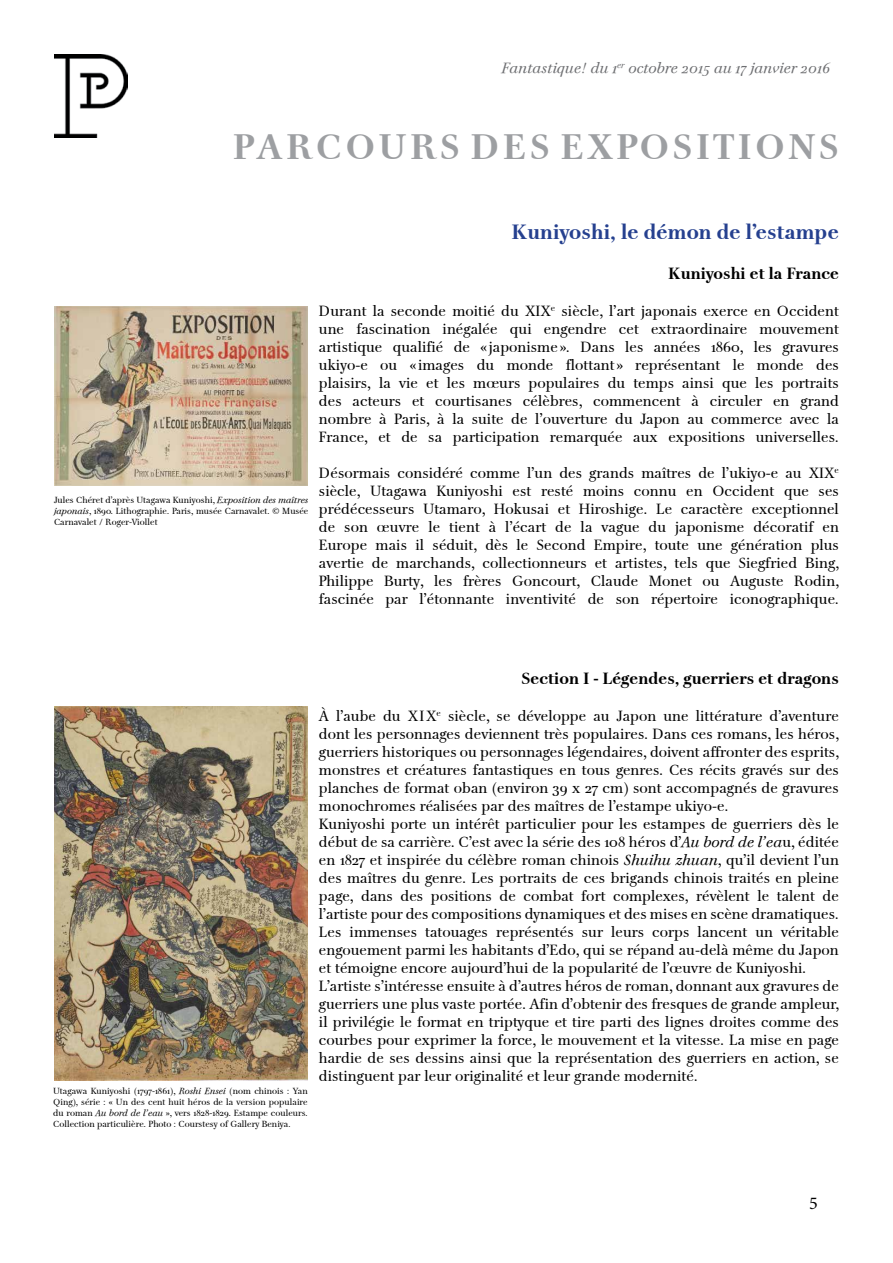
<style>
.page{position:relative;width:893px;height:1263px;background:#fff}
.page>*{position:absolute;margin:0;border:0;box-sizing:border-box;transform-origin:0 0}
.t1{font:700 36px "Petit Palais";letter-spacing:.1em;color:#9d9fa2}
.t2{font:700 21px "Petit Palais";color:#25408f}
.t3{font:18px "Minion Pro";color:#000}
.t4{font:700 16.5px "Petit Palais";color:#000}
.t5{font:15px/18px "Petit Palais Normal";color:#000;text-align:justify}
.t6{font:italic 15px "Petit Palais";color:#6d6e71}
.t7{font:9px/10.8px "Petit Palais Normal";color:#000;text-align:justify}
.s1{font-family:"Petit Palais";font-style:italic}
</style>
<div class="page">
<img style="left:54px;top:54px;width:74px;height:84px">
<img style="left:54px;top:707px;width:253px;height:373px">
<img style="left:54px;top:307px;width:254px;height:178px">
<p class="t6" style="left:502px;top:60px;width:330px">Fantastique! du 1<sup>er</sup> octobre 2015 au 17 janvier 2016</p>
<h1 class="t1" style="left:233px;top:125px;width:608px">PARCOURS DES EXPOSITIONS</h1>
<p class="t7" style="left:54px;top:494px;width:256px">Jules Chéret d’après Utagawa Kuniyoshi, <span class="s1">Exposition des maîtres japonais</span>, 1890. Lithographie. Paris, musée Carnavalet. © Musée Carnavalet / Roger-Viollet</p>
<h2 class="t2" style="left:512px;top:219px;width:329px">Kuniyoshi, le démon de l’estampe</h2>
<p class="t4" style="left:668px;top:263px;width:172px">Kuniyoshi et la France</p>
<p class="t5" style="left:319px;top:302px;width:522px">Durant la seconde moitié du XIX<sup>e</sup> siècle, l’art japonais exerce en Occident une fascination inégalée qui engendre cet extraordinaire mouvement artistique qualifié de « japonisme». Dans les années 1860, les gravures ukiyo-e ou « images du monde flottant » représentant le monde des plaisirs, la vie et les mœurs populaires du temps ainsi que les portraits des acteurs et courtisanes célèbres, commencent à circuler en grand nombre à Paris, à la suite de l’ouverture du Japon au commerce avec la France, et de sa participation remarquée aux expositions universelles.</p>
<p class="t5" style="left:319px;top:464px;width:522px">Désormais considéré comme l’un des grands maîtres de l’ukiyo-e au XIX<sup>e </sup>siècle, Utagawa Kuniyoshi est resté moins connu en Occident que ses prédécesseurs Utamaro, Hokusai et Hiroshige. Le caractère exceptionnel de son œuvre le tient à l’écart de la vague du japonisme décoratif en Europe mais il séduit, dès le Second Empire, toute une génération plus avertie de marchands, collectionneurs et artistes, tels que Siegfried Bing, Philippe Burty, les frères Goncourt, Claude Monet ou Auguste Rodin, fascinée par l’étonnante inventivité de son répertoire iconographique.</p>
<p class="t7" style="left:53px;top:1086px;width:256px">Utagawa Kuniyoshi (1797-1861), <span class="s1">Roshi Ensei</span> (nom chinois : Yan Qing), série : « Un des cent huit héros de la version populaire du roman <span class="s1">Au bord de l’eau</span> », vers 1828-1829. Estampe couleurs.<br>Collection particulière. Photo : Courstesy of Gallery Beniya.</p>
<p class="t4" style="left:522px;top:668px;width:319px">Section I - Légendes, guerriers et dragons</p>
<p class="t5" style="left:319px;top:707px;width:522px;text-align:left">À l’aube du XIX<sup>e</sup> siècle, se développe au Japon une littérature d’aventure dont les personnages deviennent très populaires. Dans ces romans, les héros, guerriers historiques ou personnages légendaires, doivent affronter des esprits, monstres et créatures fantastiques en tous genres. Ces récits gravés sur des planches de format oban (environ 39 x 27 cm) sont accompagnés de gravures monochromes réalisées par des maîtres de l’estampe ukiyo-e.<br>Kuniyoshi porte un intérêt particulier pour les estampes de guerriers dès le début de sa carrière. C’est avec la série des 108 héros d’<span class="s1">Au bord de l’ea</span>u, éditée en 1827 et inspirée du célèbre roman chinois <span class="s1">Shuihu zhuan</span>, qu’il devient l’un des maîtres du genre. Les portraits de ces brigands chinois traités en pleine page, dans des positions de combat fort complexes, révèlent le talent de l’artiste pour des compositions dynamiques et des mises en scène dramatiques.<br>Les immenses tatouages représentés sur leurs corps lancent un véritable engouement parmi les habitants d’Edo, qui se répand au-delà même du Japon et témoigne encore aujourd’hui de la popularité de l’œuvre de Kuniyoshi.<br>L’artiste s’intéresse ensuite à d’autres héros de roman, donnant aux gravures de guerriers une plus vaste portée. Afin d’obtenir des fresques de grande ampleur, il privilégie le format en triptyque et tire parti des lignes droites comme des courbes pour exprimer la force, le mouvement et la vitesse. La mise en page hardie de ses dessins ainsi que la représentation des guerriers en action, se distinguent par leur originalité et leur grande modernité.</p>
<p class="t3" style="left:809px;top:1191px;width:10px">5</p>
</div>
